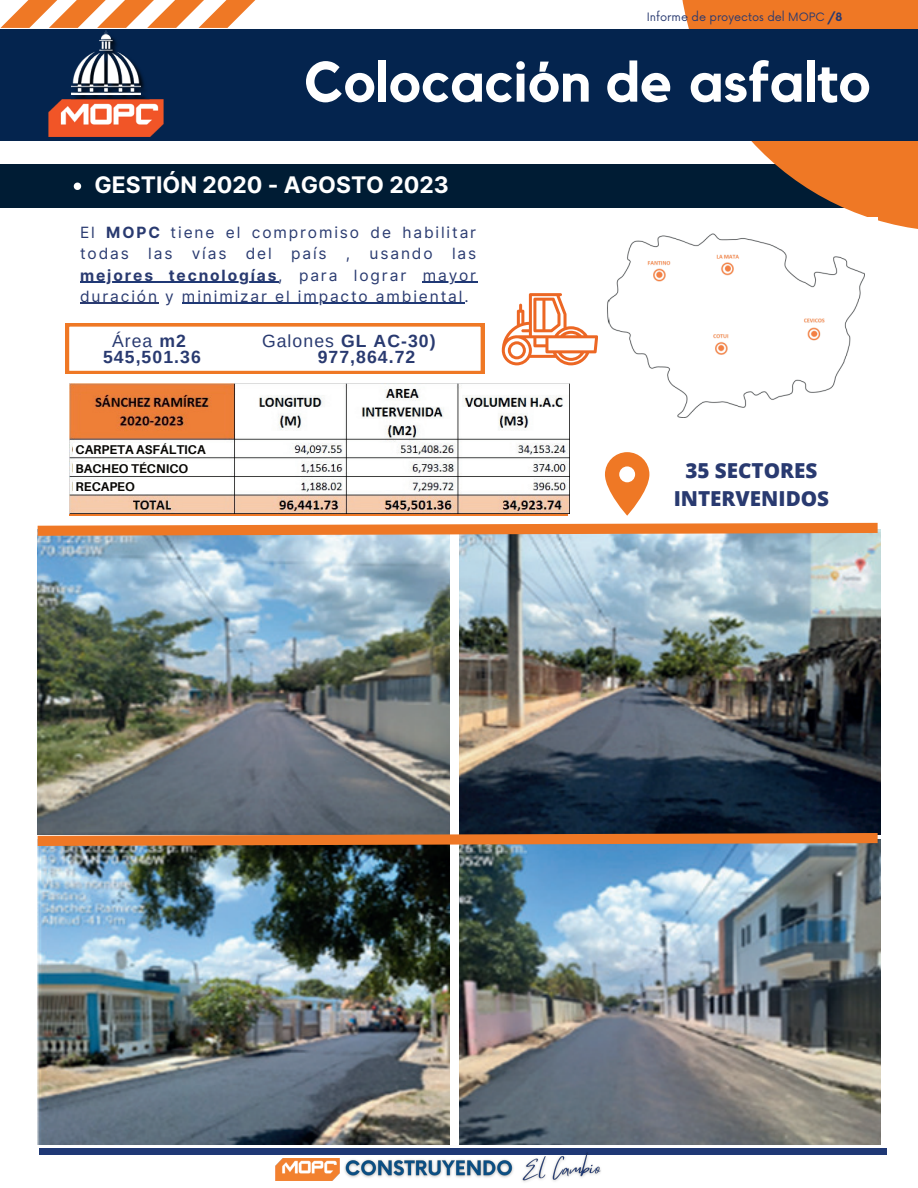
<style>
.page{position:relative;width:918px;height:1188px;background:#fff}
.page>*{position:absolute;margin:0;border:0;box-sizing:border-box;transform-origin:0 0}
.t1{font:700 56.4px "Kollektif";color:#fff}
.t2{font:700 22.8px "Inter";color:#fff}
.t3{font:800 20.7px/28.5px "Open Sans";color:#293a70;text-align:center}
.t4{font:700 17.7px/15.9px "Arimo";letter-spacing:.06em;color:#293a70;text-align:center}
.t5{font:15.45px/21.1px "Inter";letter-spacing:.12em;color:#293a70;text-align:justify}
.t6{font:700 12.75px/18.8px "Aileron";color:#080704}
.t7{font:11.25px "Now";color:#293a70}
.s1{font-weight:700}
.s2{font-weight:400}
</style>
<div class="page">
<div style="left:0;top:164px;width:880px;height:43px;background:#001c34"></div>
<svg style="left:679px;top:0;width:239px;height:229px;fill:#ef7825"></svg>
<svg style="left:66px;top:323px;width:418px;height:51px"></svg>
<div style="left:0;top:29px;width:918px;height:112px;background:#04244e"></div>
<img style="left:48px;top:31px;width:116px;height:106px">
<div style="left:39px;top:1148px;width:848px;height:6px;background:#1f3875"></div>
<img style="left:517px;top:1152px;width:90px;height:30px">
<img style="left:344px;top:1156px;width:174px;height:26px">
<img style="left:275px;top:1159px;width:64px;height:21px">
<img style="left:460px;top:851px;width:420px;height:293px">
<img style="left:460px;top:541px;width:420px;height:287px">
<img style="left:38px;top:851px;width:411px;height:293px">
<img style="left:38px;top:541px;width:411px;height:287px">
<svg style="left:502px;top:293px;width:96px;height:72px"></svg>
<svg style="left:37px;top:452px;width:844px;height:89px"></svg>
<img style="left:37px;top:828px;width:844px;height:23px">
<img style="left:70px;top:383px;width:499px;height:131px">
<hr style="left:80px;top:282px;width:198px;height:1px;background:#1f3875">
<hr style="left:423px;top:282px;width:55px;height:1px;background:#1f3875">
<hr style="left:80px;top:303px;width:79px;height:1px;background:#293a70">
<hr style="left:182px;top:303px;width:282px;height:1px;background:#1f3875">
<svg style="left:74px;top:183px;width:7px;height:7px"></svg>
<img style="left:607px;top:218px;width:270px;height:200px">
<div style="left:73px;top:443px;width:157px;height:13px;background:#fff"></div>
<div style="left:73px;top:462px;width:157px;height:13px;background:#fff"></div>
<div style="left:73px;top:481px;width:157px;height:12px;background:#fff"></div>
<svg style="left:0;top:0;width:256px;height:28px"></svg>
<p class="t7" style="left:647px;top:7px;width:197px">Informe de proyectos del MOPC <span class="s1">/8</span></p>
<h1 class="t1" style="left:304px;top:49px;width:568px">Colocación de asfalto</h1>
<h2 class="t2" style="left:95px;top:168px;width:356px">GESTIÓN 2020 - AGOSTO 2023</h2>
<p class="t5" style="left:80px;top:222px;width:398px">El <span class="s1">MOPC</span> tiene el compromiso de habilitar todas las vías del país , usando las <span class="s1">mejores tecnologías</span>, para lograr mayor duración y minimizar el impacto ambiental.</p>
<p class="t4" style="left:103px;top:333px;width:99px"><span class="s2">Área</span> m2<br>545,501.36</p>
<p class="t4" style="left:318px;top:333px;width:120px;text-align:left;text-indent:-56px"><span class="s2">Galones</span> GL AC-30)<br>977,864.72</p>
<p class="t6" style="left:76px;top:440px;width:132px">CARPETA ASFÁLTICA<br>BACHEO TÉCNICO<br>RECAPEO</p>
<h3 class="t3" style="left:674px;top:455px;width:157px">35 SECTORES<br>INTERVENIDOS</h3>
</div>
